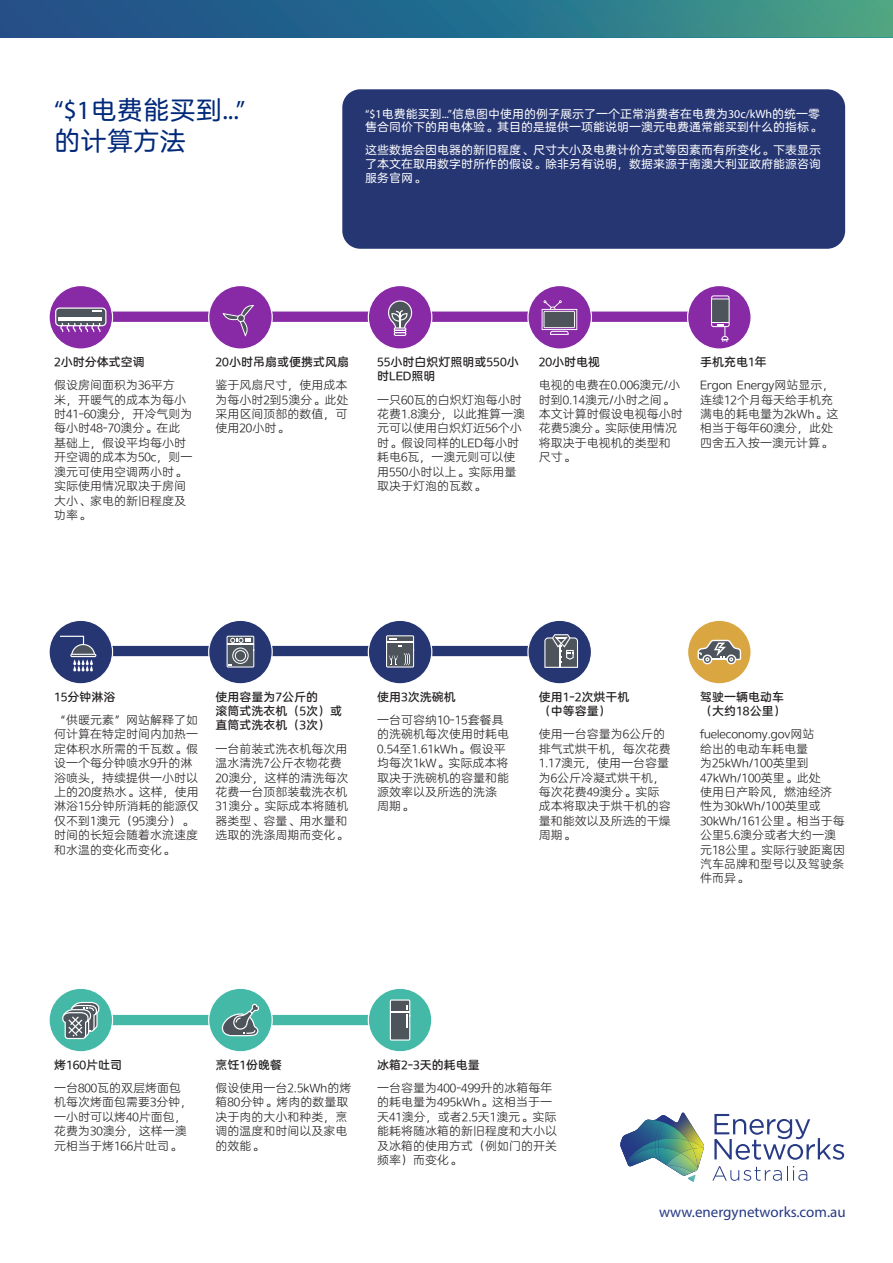
<style>
.page{position:relative;width:893px;height:1263px;background:#fff}
.page>*{position:absolute;margin:0;border:0;box-sizing:border-box;transform-origin:0 0}
.t1{font:26.4px "Myriad Pro";color:#00297a}
.t2{font:26.4px "HY Zheng Yuan EEW";color:#00297a}
.t3{font:15px "Myriad Pro";color:#273a84}
.Table_Text{font:12px/14.4px "HY Zheng Yuan DEW";color:#231f20}
.Body_Text{font:12px/13.8px "HY Zheng Yuan EEW";color:#fff}
.Table_Text-2{font:12px/14.4px "HY Zheng Yuan FEW";color:#231f20}
.s1{font-family:"HY Zheng Yuan EEW"}
.s2{font-family:"Myriad Pro"}
</style>
<div class="page">
<div style="left:342px;top:89px;width:503px;height:160px;background:#263673;border-radius:18px"></div>
<div style="left:0;top:0;width:893px;height:37px;background:#23588a"></div>
<svg style="left:342px;top:0;width:551px;height:37px;background:#31818a"></svg>
<div style="left:72px;top:645px;width:479px;height:12px;background:#263673;border:1px solid #fff"></div>
<div style="left:72px;top:1014px;width:335px;height:12px;background:#45b9a8;border:1px solid #fff"></div>
<div style="left:49px;top:620px;width:64px;height:64px;background:#263673;border-radius:50%"></div>
<div style="left:48px;top:620px;width:65px;height:64px;border:1px solid #fff;border-radius:50%"></div>
<div style="left:49px;top:988px;width:64px;height:64px;background:#45b9a8;border-radius:50%"></div>
<div style="left:48px;top:988px;width:65px;height:64px;border:1px solid #fff;border-radius:50%"></div>
<div style="left:209px;top:620px;width:63px;height:64px;background:#263673;border-radius:50%"></div>
<div style="left:208px;top:620px;width:65px;height:64px;border:1px solid #fff;border-radius:50%"></div>
<div style="left:209px;top:988px;width:63px;height:64px;background:#45b9a8;border-radius:50%"></div>
<div style="left:208px;top:988px;width:65px;height:64px;border:1px solid #fff;border-radius:50%"></div>
<div style="left:368px;top:620px;width:64px;height:64px;background:#263673;border-radius:50%"></div>
<div style="left:368px;top:620px;width:64px;height:64px;border:1px solid #fff;border-radius:50%"></div>
<div style="left:368px;top:988px;width:64px;height:64px;background:#45b9a8;border-radius:50%"></div>
<div style="left:368px;top:988px;width:64px;height:64px;border:1px solid #fff;border-radius:50%"></div>
<div style="left:528px;top:620px;width:63px;height:64px;background:#263673;border-radius:50%"></div>
<div style="left:527px;top:620px;width:65px;height:64px;border:1px solid #fff;border-radius:50%"></div>
<div style="left:688px;top:620px;width:63px;height:64px;background:#d9a642;border-radius:50%"></div>
<div style="left:687px;top:620px;width:65px;height:64px;border:1px solid #fff;border-radius:50%"></div>
<svg style="left:697px;top:640px;width:44px;height:24px"></svg>
<hr style="left:70px;top:654px;width:26px;height:3px;background:#fff;border-radius:2px">
<svg style="left:60px;top:635px;width:35px;height:36px"></svg>
<svg style="left:227px;top:636px;width:27px;height:31px"></svg>
<svg style="left:386px;top:635px;width:28px;height:32px"></svg>
<svg style="left:544px;top:634px;width:34px;height:34px"></svg>
<svg style="left:222px;top:1004px;width:37px;height:32px"></svg>
<svg style="left:390px;top:999px;width:20px;height:41px"></svg>
<div style="left:72px;top:310px;width:652px;height:13px;background:#882aa6;border:1px solid #fff"></div>
<div style="left:49px;top:286px;width:64px;height:63px;background:#882aa6;border-radius:50%"></div>
<div style="left:48px;top:285px;width:65px;height:65px;border:1px solid #fff;border-radius:50%"></div>
<div style="left:209px;top:286px;width:63px;height:63px;background:#882aa6;border-radius:50%"></div>
<div style="left:208px;top:285px;width:65px;height:65px;border:1px solid #fff;border-radius:50%"></div>
<div style="left:368px;top:286px;width:64px;height:63px;background:#882aa6;border-radius:50%"></div>
<div style="left:368px;top:285px;width:64px;height:65px;border:1px solid #fff;border-radius:50%"></div>
<div style="left:528px;top:286px;width:63px;height:63px;background:#882aa6;border-radius:50%"></div>
<div style="left:527px;top:285px;width:65px;height:65px;border:1px solid #fff;border-radius:50%"></div>
<div style="left:688px;top:286px;width:63px;height:63px;background:#882aa6;border-radius:50%"></div>
<div style="left:687px;top:285px;width:65px;height:65px;border:1px solid #fff;border-radius:50%"></div>
<svg style="left:56px;top:308px;width:50px;height:18px"></svg>
<div style="left:55px;top:307px;width:51px;height:19px;border:1px solid #fff;border-radius:4px"></div>
<svg style="left:92px;top:310px;width:10px;height:2px"></svg>
<hr style="left:59px;top:317px;width:43px;height:1px;background:#fff">
<hr style="left:59px;top:320px;width:43px;height:1px;background:#fff">
<svg style="left:60px;top:322px;width:41px;height:11px"></svg>
<svg style="left:222px;top:305px;width:32px;height:31px"></svg>
<div style="left:238px;top:315px;width:6px;height:7px;background:#4d545c;border-radius:50%"></div>
<div style="left:237px;top:314px;width:8px;height:8px;border:1px solid #fff;border-radius:50%"></div>
<hr style="left:394px;top:332px;width:12px;height:4px;background:#fff;border-radius:2px">
<svg style="left:388px;top:300px;width:24px;height:35px"></svg>
<svg style="left:542px;top:300px;width:35px;height:35px"></svg>
<svg style="left:711px;top:295px;width:19px;height:47px"></svg>
<svg style="left:62px;top:1002px;width:37px;height:37px"></svg>
<svg style="left:714px;top:1114px;width:130px;height:46px"></svg>
<svg style="left:712px;top:1166px;width:95px;height:15px"></svg>
<svg style="left:620px;top:1112px;width:85px;height:70px"></svg>
<img style="left:666px;top:1153px;width:32px;height:19px">
<img style="left:666px;top:1165px;width:26px;height:10px">
<p class="t1" style="left:54px;top:94px;width:193px">“$1<span class="s1">电费能买到</span>...”</p>
<p class="t2" style="left:54px;top:124px;width:133px">的计算方法</p>
<p class="Body_Text" style="left:365px;top:107px;width:458px"><span class="s2">“$1</span>电费能买到<span class="s2">...”</span>信息图中使用的例子展示了一个正常消费者在电费为<span class="s2">30c/kWh</span>的统一零售合同价下的用电体验。其目的是提供一项能说明一澳元电费通常能买到什么的指标。</p>
<p class="Body_Text" style="left:365px;top:144px;width:457px;text-align:justify">这些数据会因电器的新旧程度、尺寸大小及电费计价方式等因素而有所变化。下表显示了本文在取用数字时所作的假设。除非另有说明，数据来源于南澳大利亚政府能源咨询服务官网。</p>
<p class="Table_Text-2" style="left:54px;top:355px;width:92px">2小时分体式空调</p>
<p class="Table_Text" style="left:54px;top:378px;width:140px">假设房间面积为36平方<br>米，开暖气的成本为每小时41-60澳分，开冷气则为每小时48-70澳分。在此基础上，假设平均每小时开空调的成本为50c，则一澳元可使用空调两小时。实际使用情况取决于房间大小、家电的新旧程度及功率。</p>
<p class="Table_Text-2" style="left:216px;top:355px;width:135px">20小时吊扇或便携式风扇</p>
<p class="Table_Text" style="left:216px;top:378px;width:134px;text-align:justify">鉴于风扇尺寸，使用成本为每小时2到5澳分。此处采用区间顶部的数值，可使用20小时。</p>
<p class="Table_Text-2" style="left:377px;top:355px;width:143px">55小时白炽灯照明或550小时LED照明</p>
<p class="Table_Text" style="left:377px;top:393px;width:150px">一只60瓦的白炽灯泡每小时花费1.8澳分，以此推算一澳元可以使用白炽灯近56个小时。假设同样的LED每小时耗电6瓦，一澳元则可以使用550小时以上。实际用量取决于灯泡的瓦数。</p>
<p class="Table_Text-2" style="left:539px;top:355px;width:63px">20小时电视</p>
<p class="Table_Text" style="left:539px;top:378px;width:145px">电视的电费在0.006澳元/小时到0.14澳元/小时之间。本文计算时假设电视每小时花费5澳分。实际使用情况将取决于电视机的类型和尺寸。</p>
<p class="Table_Text-2" style="left:700px;top:355px;width:68px">手机充电1年</p>
<p class="Table_Text" style="left:700px;top:378px;width:140px">Ergon Energy网站显示，连续12个月每天给手机充满电的耗电量为2kWh。这相当于每年60澳分，此处四舍五入按一澳元计算。</p>
<p class="Table_Text-2" style="left:54px;top:690px;width:63px">15分钟淋浴</p>
<p class="Table_Text" style="left:54px;top:713px;width:146px">“供暖元素”网站解释了如何计算在特定时间内加热一定体积水所需的千瓦数。假设一个每分钟喷水9升的淋浴喷头，持续提供一小时以上的20度热水。这样，使用淋浴15分钟所消耗的能源仅仅不到1澳元（95澳分）。时间的长短会随着水流速度和水温的变化而变化。</p>
<p class="Table_Text-2" style="left:216px;top:690px;width:128px">使用容量为7公斤的<br>滚筒式洗衣机（5次）或直筒式洗衣机（3次）</p>
<p class="Table_Text" style="left:216px;top:742px;width:134px">一台前装式洗衣机每次用温水清洗7公斤衣物花费<br>20澳分，这样的清洗每次花费一台顶部装载洗衣机<br>31澳分。实际成本将随机器类型、容量、用水量和选取的洗涤周期而变化。</p>
<p class="Table_Text-2" style="left:377px;top:690px;width:80px">使用3次洗碗机</p>
<p class="Table_Text" style="left:377px;top:713px;width:133px">一台可容纳10-15套餐具的洗碗机每次使用时耗电<br>0.54至1.61kWh。假设平均每次1kW。实际成本将取决于洗碗机的容量和能源效率以及所选的洗涤周期。</p>
<p class="Table_Text-2" style="left:539px;top:690px;width:92px">使用1-2次烘干机（中等容量）</p>
<p class="Table_Text" style="left:539px;top:727px;width:133px">使用一台容量为6公斤的排气式烘干机，每次花费<br>1.17澳元，使用一台容量为6公斤冷凝式烘干机，每次花费49澳分。实际成本将取决于烘干机的容量和能效以及所选的干燥周期。</p>
<p class="Table_Text-2" style="left:700px;top:690px;width:87px">驾驶一辆电动车（大约18公里）</p>
<p class="Table_Text" style="left:700px;top:727px;width:146px">fueleconomy.gov网站<br>给出的电动车耗电量为25kWh/100英里到<br>47kWh/100英里。此处<br>使用日产聆风，燃油经济性为30kWh/100英里或<br>30kWh/161公里。相当于每公里5.6澳分或者大约一澳元18公里。实际行驶距离因汽车品牌和型号以及驾驶条件而异。</p>
<p class="Table_Text-2" style="left:54px;top:1058px;width:70px">烤160片吐司</p>
<p class="Table_Text" style="left:54px;top:1081px;width:140px">一台800瓦的双层烤面包机每次烤面包需要3分钟，一小时可以烤40片面包，花费为30澳分，这样一澳元相当于烤166片吐司。</p>
<p class="Table_Text-2" style="left:216px;top:1058px;width:68px">烹饪1份晚餐</p>
<p class="Table_Text" style="left:216px;top:1081px;width:137px">假设使用一台2.5kWh的烤箱80分钟。烤肉的数量取决于肉的大小和种类，烹调的温度和时间以及家电的效能。</p>
<p class="Table_Text-2" style="left:377px;top:1058px;width:104px">冰箱2-3天的耗电量</p>
<p class="Table_Text" style="left:377px;top:1081px;width:181px">一台容量为400-499升的冰箱每年的耗电量为495kWh。这相当于一天41澳分，或者2.5天1澳元。实际能耗将随冰箱的新旧程度和大小以及冰箱的使用方式（例如门的开关频率）而变化。</p>
<p class="t3" style="left:659px;top:1202px;width:188px">www.energynetworks.com.au</p>
</div>
